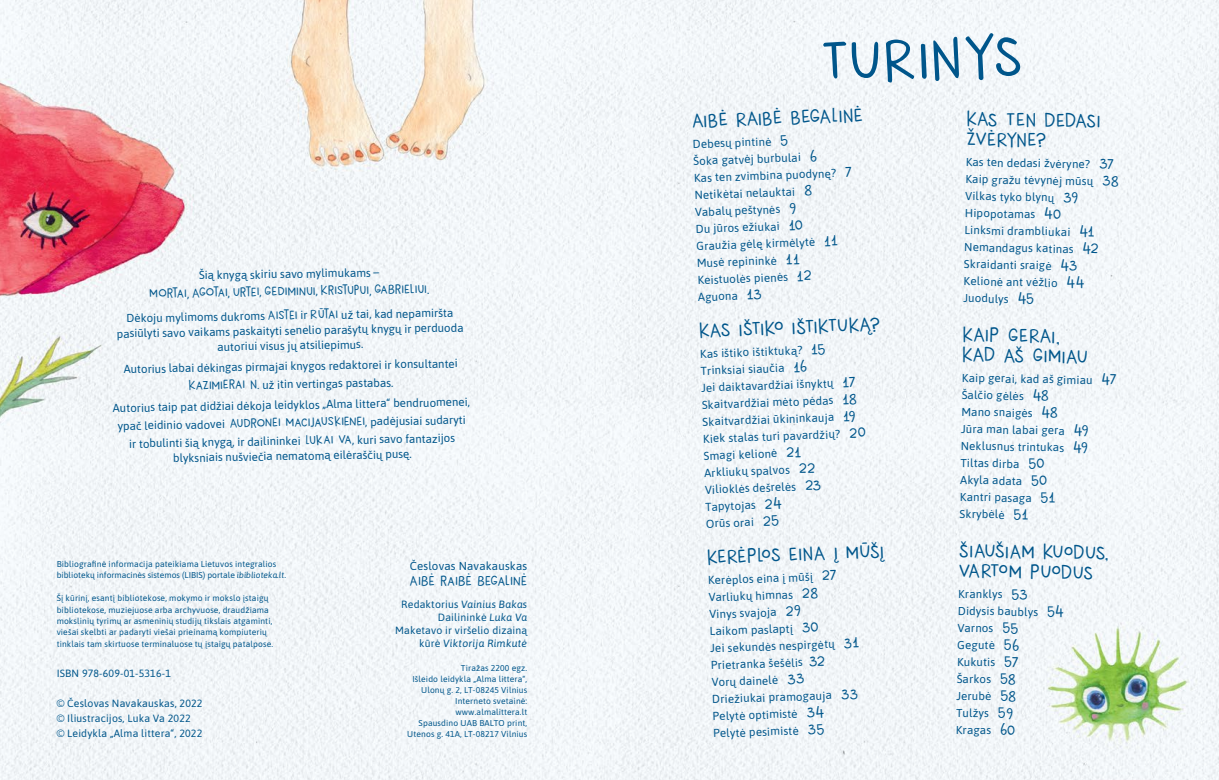
<style>
.page{position:relative;width:1219px;height:780px;background:#fff}
.page>*{position:absolute;margin:0;border:0;box-sizing:border-box;transform-origin:0 0}
.t1{font:60px "New Beginnings";color:#00568b}
.t2{font:20px/20px "New Beginnings";color:#00568b}
.t3{font:14px "New Beginnings";letter-spacing:.02em;color:#00568b}
.t4{font:13px "New Beginnings";color:#00568b}
.t5{font:11.5px/17px "Asap";letter-spacing:.015em;color:#00568b}
.t6{font:10.5px/13px "Asap";letter-spacing:.015em;color:#00568b;text-align:right}
.t7{font:8.5px/11px "Asap";letter-spacing:.015em;color:#00568b}
.s1{font-family:"Asap";font-size:11.5px}
.s2{font-family:"New Beginnings";font-size:13px}
.s3{font-family:"New Beginnings"}
.s4{font-style:italic}
.s5{font-family:"New Beginnings";font-size:15px}
</style>
<div class="page">
<img style="left:0;top:0;width:1219px;height:780px">
<p class="t5" style="left:199px;top:266px;width:182px;rotate:-1deg">Šią knygą skiriu savo mylimukams –</p>
<p class="t4" style="left:149px;top:285px;width:281px;rotate:-1deg">Mortai<span class="s1">,</span> Agotai<span class="s1">,</span> Urtei<span class="s1">,</span> Gediminui<span class="s1">,</span> Kristupui<span class="s1">,</span> Gabrieliui<span class="s1">.</span></p>
<p class="t5" style="left:116px;top:310px;width:348px;line-height:15px;text-align:center;rotate:-1deg">Dėkoju mylimoms dukroms <span class="s2">Aistei</span> ir <span class="s2">Rūtai</span> už tai, kad nepamiršta pasiūlyti savo vaikams paskaityti senelio parašytų knygų ir perduoda autoriui visus jų atsiliepimus.</p>
<p class="t5" style="left:124px;top:359px;width:336px;line-height:18px;text-align:center;rotate:-1deg">Autorius labai dėkingas pirmajai knygos redaktorei ir konsultantei<br><span class="s2">Kazimierai N</span><span class="s3">.</span> už itin vertingas pastabas.</p>
<p class="t5" style="left:113px;top:398px;width:359px;line-height:18px;text-align:center;rotate:-1deg">Autorius taip pat didžiai dėkoja leidyklos „Alma littera“ bendruomenei, ypač leidinio vadovei <span class="s2">Audronei Macijauskienei</span>, padėjusiai sudaryti ir tobulinti šią knygą, ir dailininkei <span class="s2">LukaI Va</span>, kuri savo fantazijos</p>
<p class="t5" style="left:173px;top:449px;width:240px;rotate:-1deg">blyksniais nušviečia nematomą eilėraščių pusę.</p>
<p class="t7" style="left:57px;top:558px;width:231px;line-height:11.4px">Bibliografinė informacija pateikiama Lietuvos integralios bibliotekų informacinės sistemos (LIBIS) portale <span class="s4">ibiblioteka.lt</span>.</p>
<p class="t7" style="left:57px;top:592px;width:218px;line-height:11.4px">Šį kūrinį, esantį bibliotekose, mokymo ir mokslo įstaigų bibliotekose, muziejuose arba archyvuose, draudžiama mokslinių tyrimų ar asmeninių studijų tikslais atgaminti, viešai skelbti ar padaryti viešai prieinamą kompiuterių tinklais tam skirtuose terminaluose tų įstaigų patalpose.</p>
<p class="t6" style="left:57px;top:666px;width:116px">ISBN 978-609-01-5316-1</p>
<p class="t6" style="left:57px;top:695px;width:147px;line-height:15px;text-align:left">© Česlovas Navakauskas, 2022 © Iliustracijos, Luka Va 2022<br>© Leidykla „Alma littera“, 2022</p>
<p class="t5" style="left:410px;top:556px;width:119px">Česlovas Navakauskas</p>
<p class="t3" style="left:410px;top:571px;width:119px">Aibė raibė begalinė</p>
<p class="t6" style="left:395px;top:597px;width:134px">Redaktorius <span class="s4">Vainius Bakas<br></span>Dailininkė <span class="s4">Luka Va<br></span>Maketavo ir viršelio dizainą kūrė <span class="s4">Viktorija Rimkutė</span></p>
<p class="t7" style="left:407px;top:662px;width:121px;text-align:right">Tiražas 2200 egz.<br>Išleido leidykla „Alma littera“,<br>Ulonų g. 2, LT-08245 Vilnius<br>Interneto svetainė: www.almalittera.lt<br>Spausdino UAB BALTO print,<br>Utenos g. 41A, LT-08217 Vilnius</p>
<h1 class="t1" style="left:819px;top:22px;width:204px;rotate:-2deg">TURINYS</h1>
<h2 class="t2" style="left:692px;top:110px;width:173px;rotate:-2deg">AIBĖ RAIBĖ BEGALINĖ</h2>
<p class="t5" style="left:692px;top:135px;width:160px;rotate:-2deg">Debesų pintinė <span class="s5">5<br></span>Šoka gatvėj burbulai <span class="s5">6<br></span>Kas ten zvimbina puodynę? <span class="s5">7<br></span>Netikėtai nelauktai <span class="s5">8<br></span>Vabalų peštynės <span class="s5">9<br></span>Du jūros ežiukai <span class="s5">10<br></span>Graužia gėlę kirmėlytė <span class="s5">11<br></span>Musė repininkė <span class="s5">11<br></span>Keistuolės pienės <span class="s5">12<br></span>Aguona <span class="s5">13</span></p>
<h2 class="t2" style="left:699px;top:320px;width:183px;rotate:-2deg">KAS IŠTIKO IŠTIKTUKĄ?</h2>
<p class="t5" style="left:700px;top:344px;width:165px;rotate:-2deg">Kas ištiko ištiktuką? <span class="s5">15<br></span>Trinksiai siaučia <span class="s5">16<br></span>Jei daiktavardžiai išnyktų <span class="s5">17<br></span>Skaitvardžiai mėto pėdas <span class="s5">18<br></span>Skaitvardžiai ūkininkauja <span class="s5">19<br></span>Kiek stalas turi pavardžių? <span class="s5">20<br></span>Smagi kelionė <span class="s5">21<br></span>Arkliukų spalvos <span class="s5">22<br></span>Vilioklės dešrelės <span class="s5">23<br></span>Tapytojas <span class="s5">24<br></span>Orūs orai <span class="s5">25</span></p>
<h2 class="t2" style="left:707px;top:546px;width:178px;rotate:-2deg">KERĖPLOS EINA Į MŪŠĮ</h2>
<p class="t5" style="left:708px;top:571px;width:151px;rotate:-2deg">Kerėplos eina į mūšį <span class="s5">27<br></span>Varliukų himnas <span class="s5">28<br></span>Vinys svajoja <span class="s5">29<br></span>Laikom paslaptį <span class="s5">30<br></span>Jei sekundės nespirgėtų <span class="s5">31<br></span>Prietranka šešėlis <span class="s5">32<br></span>Vorų dainelė <span class="s5">33<br></span>Driežiukai pramogauja <span class="s5">33<br></span>Pelytė optimistė <span class="s5">34<br></span>Pelytė pesimistė <span class="s5">35</span></p>
<h2 class="t2" style="left:967px;top:108px;width:135px;rotate:1deg">KAS TEN DEDASI<br>ŽVĖRYNE?</h2>
<p class="t5" style="left:966px;top:153px;width:155px;rotate:1deg">Kas ten dedasi žvėryne? <span class="s5">37<br></span>Kaip gražu tėvynėj mūsų <span class="s5">38<br></span>Vilkas tyko blynų <span class="s5">39<br></span>Hipopotamas <span class="s5">40<br></span>Linksmi drambliukai <span class="s5">41<br></span>Nemandagus katinas <span class="s5">42<br></span>Skraidanti sraigė <span class="s5">43<br></span>Kelionė ant vėžlio <span class="s5">44<br></span>Juodulys <span class="s5">45</span></p>
<h2 class="t2" style="left:963px;top:324px;width:127px;rotate:1deg">KAIP GERAI,<br>KAD AŠ GIMIAU</h2>
<p class="t5" style="left:962px;top:368px;width:156px;rotate:1deg">Kaip gerai, kad aš gimiau <span class="s5">47<br></span>Šalčio gėlės <span class="s5">48<br></span>Mano snaigės <span class="s5">48<br></span>Jūra man labai gera <span class="s5">49<br></span>Neklusnus trintukas <span class="s5">49<br></span>Tiltas dirba <span class="s5">50<br></span>Akyla adata <span class="s5">50<br></span>Kantri pasaga <span class="s5">51<br></span>Skrybėlė <span class="s5">51</span></p>
<h2 class="t2" style="left:959px;top:539px;width:151px;rotate:1deg">ŠIAUŠIAM KUODUS,<br>VARTOM PUODUS</h2>
<p class="t5" style="left:958px;top:584px;width:108px;rotate:1deg">Kranklys <span class="s5">53<br></span>Didysis baublys <span class="s5">54<br></span>Varnos <span class="s5">55<br></span>Gegutė <span class="s5">56<br></span>Kukutis <span class="s5">57<br></span>Šarkos <span class="s5">58<br></span>Jerubė <span class="s5">58<br></span>Tulžys <span class="s5">59<br></span>Kragas <span class="s5">60</span></p>
</div>
